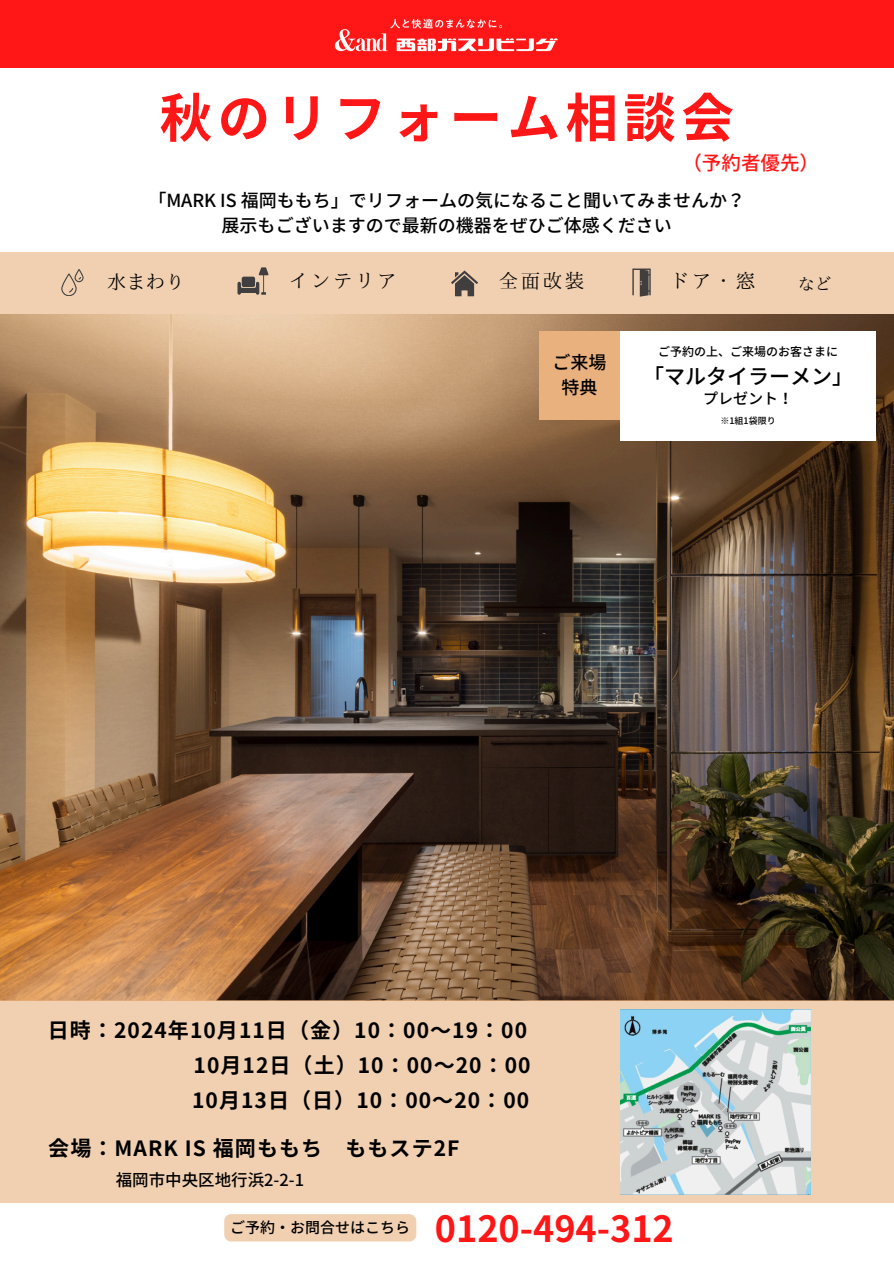
<style>
.page{position:relative;width:894px;height:1264px;background:#fff}
.page>*{position:absolute;margin:0;border:0;box-sizing:border-box;transform-origin:0 0}
.t1{font:700 52.65px "Noto Sans JP";letter-spacing:.1em;color:#ff1616}
.t2{font:700 36px "Noto Sans JP";color:#ff1616}
.t3{font:700 21px/34.8px "Noto Sans JP";letter-spacing:.05em;color:#000}
.t4{font:500 21px "Noto Sans JP";color:#000}
.t5{font:19.5px "IP Aex Mincho";letter-spacing:.13em;color:#000}
.t6{font:500 19.5px "Noto Sans JP";color:#ff1616}
.t7{font:500 18px/24.8px "Noto Sans JP";color:#000;text-align:center}
.t8{font:500 16.5px "Noto Sans JP";color:#000}
.t9{font:16.5px "IP Aex Mincho";color:#000}
.t10{font:500 15px "Noto Sans JP";color:#000}
.t11{font:500 12px "Noto Sans JP";color:#000}
.t12{font:500 9px "Noto Sans JP";color:#000}
</style>
<div class="page">
<img style="left:0;top:314px;width:893px;height:686px">
<div style="left:0;top:252px;width:893px;height:62px;background:#f1d0b1"></div>
<div style="left:0;top:0;width:893px;height:68px;background:#ff1616"></div>
<svg style="left:61px;top:269px;width:23px;height:27px"></svg>
<svg style="left:451px;top:270px;width:27px;height:26px"></svg>
<svg style="left:632px;top:268px;width:18px;height:29px"></svg>
<div style="left:1px;top:1000px;width:892px;height:202px;background:#f1d0b1"></div>
<svg style="left:237px;top:267px;width:31px;height:27px"></svg>
<div style="left:539px;top:331px;width:81px;height:88px;background:#e9b17e"></div>
<div style="left:620px;top:331px;width:255px;height:109px;background:#fff"></div>
<img style="left:620px;top:1009px;width:190px;height:185px">
<img style="left:334px;top:18px;width:224px;height:34px">
<div style="left:224px;top:1214px;width:192px;height:27px;background:#f1d0b1;border-radius:7px"></div>
<p class="t1" style="left:160px;top:76px;width:575px">秋のリフォーム相談会</p>
<p class="t6" style="left:682px;top:148px;width:138px">（予約者優先）</p>
<p class="t7" style="left:148px;top:187px;width:598px">「MARK IS 福岡ももち」でリフォームの気になること聞いてみませんか？展示もございますので最新の機器をぜひご体感ください</p>
<h5 class="t5" style="left:289px;top:271px;width:109px">インテリア</h5>
<p class="t5" style="left:498px;top:271px;width:87px">全面改装</p>
<h5 class="t5" style="left:669px;top:271px;width:87px">ドア・窓</h5>
<p class="t5" style="left:107px;top:271px;width:79px">水まわり</p>
<p class="t9" style="left:798px;top:276px;width:34px">など</p>
<p class="t7" style="left:552px;top:349px;width:56px">ご来場</p>
<h1 class="t7" style="left:561px;top:374px;width:38px">特典</h1>
<h4 class="t11" style="left:658px;top:341px;width:181px">ご予約の上、ご来場のお客さまに</h4>
<h6 class="t4" style="left:643px;top:359px;width:211px">「マルタイラーメン」</h6>
<p class="t10" style="left:703px;top:386px;width:91px">プレゼント！</p>
<h5 class="t12" style="left:720px;top:414px;width:57px">※1組1袋限り</h5>
<p class="t3" style="left:192px;top:1011px;width:340px;text-indent:-144px">日時：2024年10月 11日（金）10：00～19：00<br>10月 12日（土）10：00～20：00<br>10月 13日（日）10：00～20：00</p>
<p class="t3" style="left:48px;top:1129px;width:412px">会場：MARK IS 福岡ももち ももステ2F</p>
<p class="t8" style="left:116px;top:1166px;width:190px">福岡市中央区地行浜2-2-1</p>
<p class="t10" style="left:230px;top:1215px;width:181px">ご予約・お問合せはこちら</p>
<h4 class="t2" style="left:435px;top:1200px;width:240px">0120-494-312</h4>
</div>
